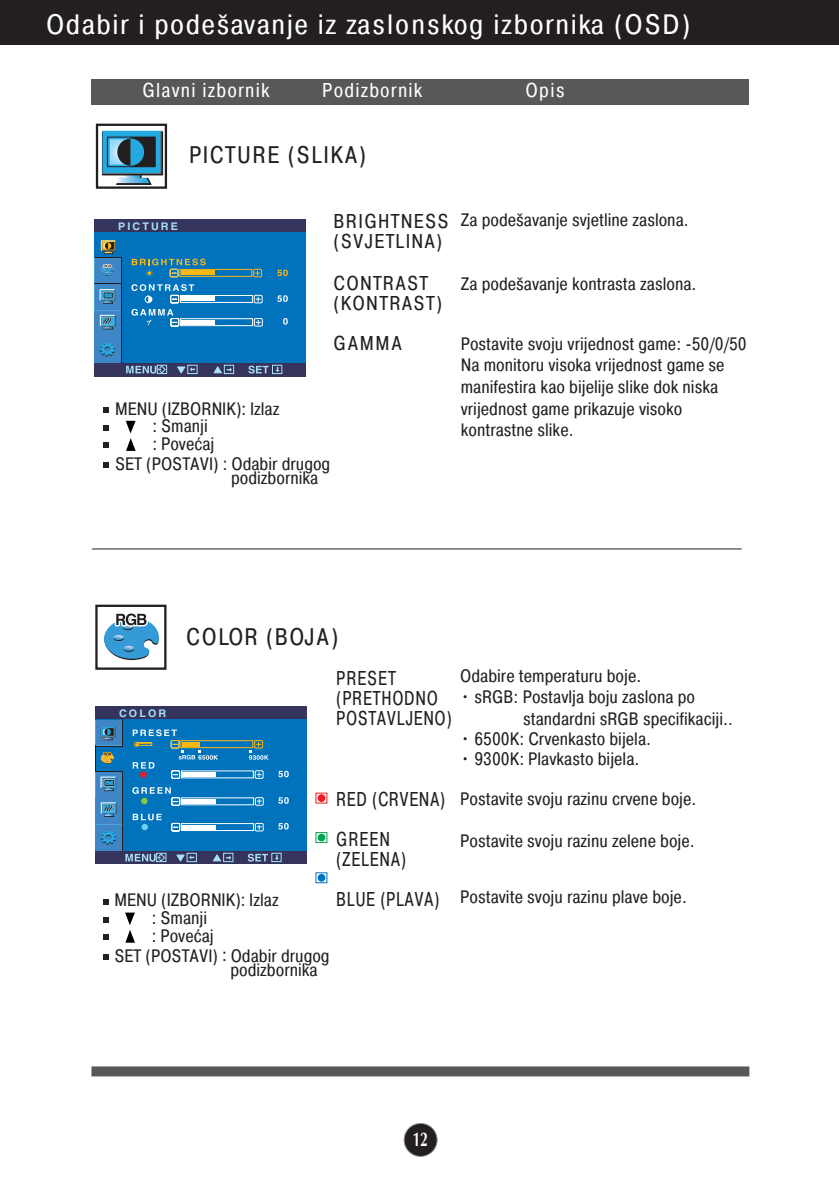
<style>
.page{position:relative;width:839px;height:1189px;background:#fff}
.page>*{position:absolute;margin:0;border:0;box-sizing:border-box;transform-origin:0 0}
.t1{font:28px "Pragmatica Cond Cr";letter-spacing:.05em;color:#fff;scale:1.05 1}
.t2{font:24px "Pragmatica Cond Cr";letter-spacing:.06em;color:#231f20}
.t3{font:20px/20px "Pragmatica Cond Cr";letter-spacing:.045em;color:#231f20}
.t4{font:20px/40px "Pragmatica Cond Cr";letter-spacing:.025em;color:#231f20;scale:.9 1}
.t5{font:20px "Pragmatica Cond Cr";letter-spacing:.06em;color:#fff}
.t6{font:20px/20px "Pragmatica Cond Cr";letter-spacing:.045em;color:#231f20;scale:.9 1}
.t7{font:700 20px "Optima";color:#fff;scale:.7 1}
.t8{font:18px/21.6px "Pragmatica Cond Cr";color:#231f20}
.t9{font:18px/21.6px "Pragmatica Cond Cr";color:#231f20;scale:.95 1}
.t10{font:700 10.4px "Helvetica";letter-spacing:.2em;color:#aae0f9}
.s1{font-family:"Helvetica"}
</style>
<div class="page">
<div style="left:404px;top:1123px;width:33px;height:33px;background:#231f20;border-radius:50%"></div>
<div style="left:403px;top:1123px;width:34px;height:34px;border:2px solid #939598;border-radius:50%"></div>
<div style="left:0;top:0;width:839px;height:45px;background:#231f20"></div>
<div style="left:91px;top:1066px;width:658px;height:10px;background:#57585a"></div>
<div style="left:91px;top:79px;width:658px;height:26px;background:#57585a"></div>
<hr style="left:92px;top:548px;width:649px;height:1px;background:#231f20">
<div style="left:318px;top:794px;width:7px;height:8px;background:#ee1d23;border-radius:50%"></div>
<div style="left:315px;top:832px;width:12px;height:11px;border:1px solid #00a54f"></div>
<div style="left:318px;top:833px;width:7px;height:8px;background:#00a54f;border-radius:50%"></div>
<div style="left:318px;top:874px;width:7px;height:7px;background:#0072bc;border-radius:50%"></div>
<svg style="left:101px;top:130px;width:61px;height:55px;background:#4e8ba6"></svg>
<div style="left:96px;top:124px;width:71px;height:65px;border:2px solid #231f20"></div>
<svg style="left:104px;top:613px;width:55px;height:47px"></svg>
<div style="left:95px;top:604px;width:71px;height:66px;border:2px solid #231f20"></div>
<svg style="left:103px;top:462px;width:6px;height:6px"></svg>
<svg style="left:103px;top:442px;width:6px;height:6px"></svg>
<svg style="left:103px;top:425px;width:6px;height:5px"></svg>
<svg style="left:103px;top:407px;width:6px;height:6px"></svg>
<div style="left:94px;top:219px;width:212px;height:13px;background:#34345c"></div>
<div style="left:94px;top:232px;width:212px;height:131px;background:#0073bc"></div>
<div style="left:94px;top:258px;width:27px;height:26px;background:#4aa3da"></div>
<div style="left:95px;top:258px;width:26px;height:25px;background:#3f86c7"></div>
<svg style="left:94px;top:284px;width:27px;height:26px"></svg>
<div style="left:95px;top:284px;width:26px;height:25px;background:#3f86c7"></div>
<svg style="left:94px;top:310px;width:27px;height:26px"></svg>
<div style="left:94px;top:337px;width:27px;height:26px;background:#3f86c7"></div>
<svg style="left:95px;top:283px;width:26px;height:20px"></svg>
<svg style="left:95px;top:310px;width:26px;height:19px"></svg>
<hr style="left:121px;top:257px;width:1px;height:106px;background:#231f20">
<svg style="left:95px;top:240px;width:26px;height:36px"></svg>
<svg style="left:132px;top:259px;width:130px;height:19px"></svg>
<svg style="left:277px;top:269px;width:11px;height:7px"></svg>
<svg style="left:277px;top:295px;width:11px;height:7px"></svg>
<svg style="left:283px;top:318px;width:5px;height:7px"></svg>
<svg style="left:99px;top:343px;width:16px;height:13px"></svg>
<svg style="left:131px;top:284px;width:132px;height:43px"></svg>
<div style="left:94px;top:363px;width:212px;height:13px;background:#34345c"></div>
<svg style="left:126px;top:365px;width:156px;height:9px"></svg>
<div style="left:95px;top:706px;width:212px;height:14px;background:#34345c"></div>
<div style="left:95px;top:850px;width:212px;height:14px;background:#34345c"></div>
<div style="left:95px;top:719px;width:212px;height:131px;background:#0073bc"></div>
<div style="left:95px;top:771px;width:27px;height:26px;background:#4aa3da"></div>
<div style="left:96px;top:772px;width:26px;height:25px;background:#3f86c7"></div>
<svg style="left:95px;top:798px;width:27px;height:26px"></svg>
<div style="left:95px;top:824px;width:27px;height:26px;background:#3f86c7"></div>
<svg style="left:133px;top:814px;width:29px;height:6px"></svg>
<svg style="left:96px;top:797px;width:26px;height:19px"></svg>
<hr style="left:122px;top:771px;width:1px;height:79px;background:#231f20">
<svg style="left:278px;top:771px;width:11px;height:6px"></svg>
<svg style="left:278px;top:797px;width:11px;height:7px"></svg>
<svg style="left:95px;top:720px;width:28px;height:71px"></svg>
<div style="left:141px;top:824px;width:7px;height:6px;background:#6bcff6;border-radius:50%"></div>
<svg style="left:171px;top:822px;width:93px;height:10px"></svg>
<svg style="left:278px;top:823px;width:11px;height:6px"></svg>
<svg style="left:96px;top:824px;width:26px;height:20px"></svg>
<svg style="left:125px;top:853px;width:156px;height:9px"></svg>
<svg style="left:132px;top:729px;width:136px;height:77px"></svg>
<svg style="left:126px;top:421px;width:10px;height:30px"></svg>
<svg style="left:103px;top:954px;width:5px;height:5px"></svg>
<svg style="left:103px;top:934px;width:5px;height:6px"></svg>
<svg style="left:103px;top:917px;width:5px;height:5px"></svg>
<svg style="left:103px;top:899px;width:5px;height:5px"></svg>
<svg style="left:125px;top:912px;width:10px;height:30px"></svg>
<h1 class="t1" style="left:46px;top:14px;width:615px">Odabir i podešavanje iz zaslonskog izbornika (OSD)</h1>
<p class="t5" style="left:143px;top:83px;width:128px">Glavni izbornik</p>
<p class="t5" style="left:322px;top:83px;width:102px">Podizbornik</p>
<p class="t5" style="left:525px;top:83px;width:41px">Opis</p>
<h2 class="t2" style="left:189px;top:146px;width:178px">PICTURE (SLIKA)</h2>
<p class="t10" style="left:118px;top:222px;width:61px">PICTURE</p>
<p class="t3" style="left:333px;top:214px;width:117px">BRIGHTNESS (SVJETLINA)</p>
<p class="t3" style="left:333px;top:275px;width:110px">CONTRAST (KONTRAST)</p>
<p class="t3" style="left:333px;top:335px;width:70px">GAMMA</p>
<p class="t8" style="left:152px;top:401px;width:128px;line-height:17.6px;text-indent:-38px">MENU (IZBORNIK)<span class="s1">:</span> Izlaz <span class="s1">:</span> Smanji<br><span class="s1">:</span> Povećaj</p>
<p class="t8" style="left:231px;top:458px;width:101px;line-height:14.6px;text-indent:-116px">SET (POSTAVI) <span class="s1">:</span> Odabir drugog podizbornika</p>
<p class="t8" style="left:461px;top:211px;width:229px">Za podešavanje svjetline zaslona.</p>
<p class="t8" style="left:461px;top:275px;width:237px">Za podešavanje kontrasta zaslona.</p>
<p class="t8" style="left:461px;top:335px;width:287px">Postavite svoju vrijednost game: -50/0/50<br>Na monitoru visoka vrijednost game se manifestira kao bijelije slike dok niska vrijednost game prikazuje visoko kontrastne slike.</p>
<p class="t10" style="left:119px;top:710px;width:49px">COLOR</p>
<h2 class="t2" style="left:186px;top:628px;width:154px">COLOR (BOJA)</h2>
<p class="t6" style="left:336px;top:670px;width:130px">PRESET (PRETHODNO<br>POSTAVLJENO)</p>
<p class="t8" style="left:152px;top:893px;width:128px;line-height:17.6px;text-indent:-38px">MENU (IZBORNIK)<span class="s1">:</span> Izlaz <span class="s1">:</span> Smanji<br><span class="s1">:</span> Povećaj</p>
<p class="t8" style="left:230px;top:950px;width:101px;line-height:14.6px;text-indent:-116px">SET (POSTAVI) <span class="s1">:</span> Odabir drugog podizbornika</p>
<p class="t4" style="left:336px;top:780px;width:123px">RED (CRVENA)<br>GREEN</p>
<p class="t4" style="left:336px;top:840px;width:116px">(ZELENA)<br>BLUE (PLAVA)</p>
<p class="t8" style="left:460px;top:666px;width:183px">Odabire temperaturu boje.</p>
<p class="t9" style="left:523px;top:688px;width:222px;text-indent:-63px">• sRGB: Postavlja boju zaslona po standardni sRGB specifikaciji..</p>
<p class="t9" style="left:460px;top:729px;width:202px">• 6500K: Crvenkasto bijela.</p>
<p class="t9" style="left:460px;top:749px;width:190px">• 9300K: Plavkasto bijela.</p>
<p class="t8" style="left:460px;top:789px;width:238px">Postavite svoju razinu crvene boje.</p>
<p class="t8" style="left:460px;top:831px;width:236px">Postavite svoju razinu zelene boje.</p>
<p class="t8" style="left:460px;top:887px;width:228px">Postavite svoju razinu plave boje.</p>
<p class="t7" style="left:413px;top:1131px;width:23px">12</p>
</div>
